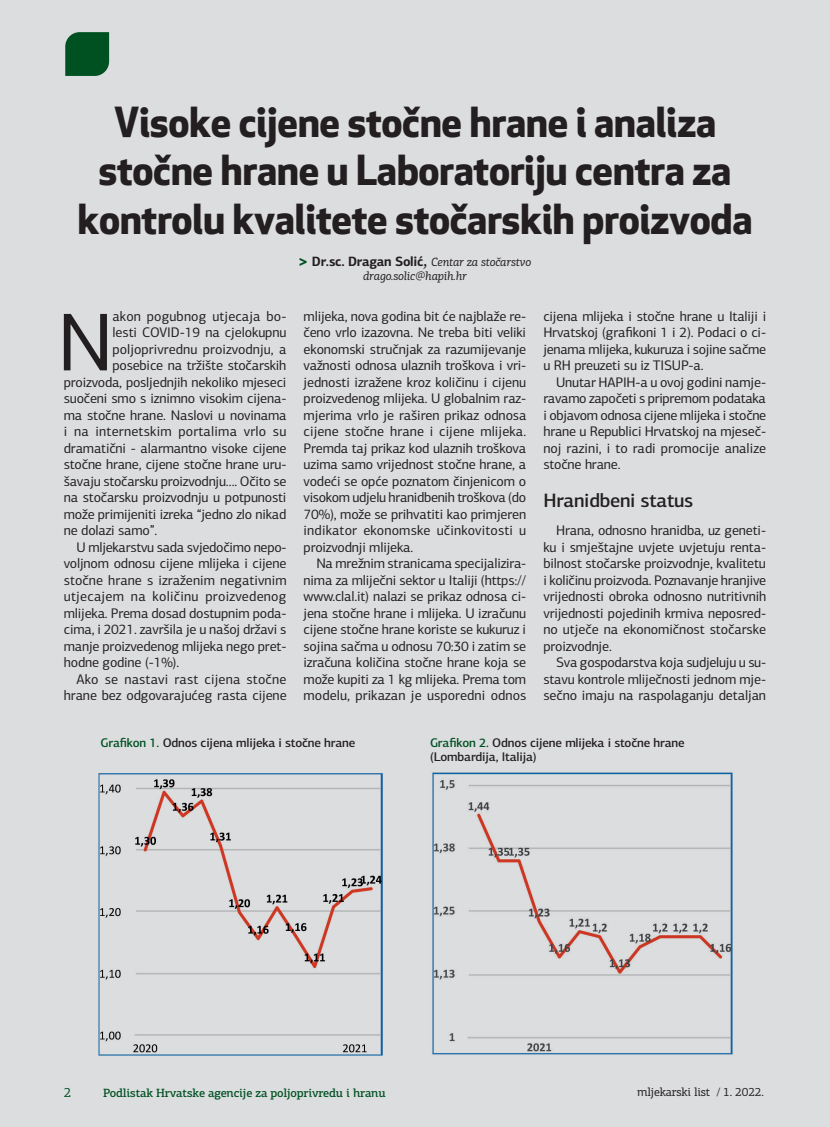
<style>
.page{position:relative;width:830px;height:1127px;background:#fff}
.page>*{position:absolute;margin:0;border:0;box-sizing:border-box;transform-origin:0 0}
.t1{font:82.5px "PF Agora Sans Pro";color:#231f20}
.t2{font:700 40.5px/48.6px "Apex New";letter-spacing:-.01em;color:#231f20;text-align:center}
.t3{font:500 19.5px "PF Agora Sans Pro";letter-spacing:-.015em;color:#231f20}
.t4{font:13.95px/16.5px "PF Agora Sans Pro";letter-spacing:-.015em;color:#231f20;text-align:justify}
.t5{font:13.95px "PF Agora Sans Pro";letter-spacing:.015em;color:#231f20}
.t6{font:13.95px "PF Agora Sans Pro";letter-spacing:.005em;color:#231f20}
.Podnaslov{font:13.5px "PF Agora Slab Pro";color:#005122}
.t7{font:500 12.6px "PF Agora Sans Pro";letter-spacing:-.015em;color:#231f20}
.Podnaslov-2{font:italic 12px "PF Agora Slab Pro";letter-spacing:-.015em;color:#231f20}
.Podnaslov-3{font:500 12px "PF Agora Slab Pro";letter-spacing:-.015em;color:#005122}
.Podnaslov-4{font:12px "PF Agora Slab Pro";letter-spacing:-.015em;color:#231f20}
.s1{font-weight:900;font-style:normal;font-size:13.5px;color:#005122}
.s2{font-family:"PF Agora Sans Pro";font-weight:700;font-style:normal;font-size:13.5px}
.s3{font-family:"Archer";font-style:normal;font-size:21px}
.s4{color:#005122}
</style>
<div class="page">
<div style="left:0;top:0;width:829px;height:1127px;background:#dcdddf"></div>
<svg style="left:65px;top:32px;width:44px;height:44px;background:#0c582c"></svg>
<img style="left:98px;top:773px;width:285px;height:283px">
<img style="left:432px;top:772px;width:301px;height:283px">
<p class="t2" style="left:114px;top:96px;width:603px">Visoke cijene stočne hrane i analiza</p>
<p class="t2" style="left:77px;top:144px;width:676px">stočne hrane u Laboratoriju centra za kontrolu kvalitete stočarskih proizvoda</p>
<p class="t1" style="left:57px;top:293px;width:58px">N</p>
<p class="t6" style="left:112px;top:308px;width:175px">akon pogubnog utjecaja bo-</p>
<p class="t4" style="left:112px;top:324px;width:176px">lesti COVID-19 na cjelokupnu</p>
<p class="t4" style="left:112px;top:341px;width:175px">poljoprivrednu proizvodnju, a</p>
<p class="t4" style="left:112px;top:357px;width:175px">posebice na tržište stočarskih</p>
<p class="t4" style="left:64px;top:374px;width:224px">proizvoda, posljednjih nekoliko mjeseci</p>
<p class="t4" style="left:64px;top:390px;width:224px">suočeni smo s iznimno visokim cijena-</p>
<p class="t4" style="left:64px;top:407px;width:224px">ma stočne hrane. Naslovi u novinama</p>
<p class="t5" style="left:64px;top:423px;width:224px">i na internetskim portalima vrlo su</p>
<p class="t4" style="left:64px;top:440px;width:224px">dramatični - alarmantno visoke cijene</p>
<p class="t4" style="left:64px;top:456px;width:224px">stočne hrane, cijene stočne hrane uru-</p>
<p class="t4" style="left:64px;top:473px;width:224px">šavaju stočarsku proizvodnju…. Očito se</p>
<p class="t4" style="left:64px;top:489px;width:224px">na stočarsku proizvodnju u potpunosti</p>
<p class="t4" style="left:64px;top:506px;width:224px">može primijeniti izreka “jedno zlo nikad</p>
<p class="t4" style="left:64px;top:522px;width:95px">ne dolazi samo”.</p>
<p class="t4" style="left:64px;top:539px;width:224px;text-indent:13px">U mljekarstvu sada svjedočimo nepo&shy;voljnom odnosu cijene mlijeka i cijene stočne hrane s izraženim negativnim utjecajem na količinu proizvedenog mlijeka. Prema dosad dostupnim poda&shy;cima, i 2021. završila je u našoj državi s manje proizvedenog mlijeka nego pret&shy;hodne godine (-1%).</p>
<p class="t4" style="left:64px;top:671px;width:224px;text-align:right">Ako se nastavi rast cijena stočne hrane bez odgovarajućeg rasta cijene</p>
<p class="Podnaslov-2" style="left:299px;top:254px;width:233px"><span class="s1">&gt;</span> <span class="s2">Dr.sc. Dragan Solić</span><span class="s3">,</span> Centar za stočarstvo</p>
<p class="Podnaslov-2" style="left:363px;top:269px;width:105px">drago.solic@hapih.hr</p>
<p class="t4" style="left:303px;top:308px;width:224px">mlijeka, nova godina bit će najblaže re&shy;čeno vrlo izazovna. Ne treba biti veliki ekonomski stručnjak za razumijevanje važnosti odnosa ulaznih troškova i vri&shy;jednosti izražene kroz količinu i cijenu proizvedenog mlijeka. U globalnim raz&shy;mjerima vrlo je raširen prikaz odnosa cijene stočne hrane i cijene mlijeka.<br>Premda taj prikaz kod ulaznih troškova uzima samo vrijednost stočne hrane, a vodeći se opće poznatom činjenicom o visokom udjelu hranidbenih troškova (do 70%), može se prihvatiti kao primjeren indikator ekonomske učinkovitosti u proizvodnji mlijeka.</p>
<p class="t4" style="left:303px;top:555px;width:224px;text-indent:13px">Na mrežnim stranicama specijalizira&shy;nima za mliječni sektor u Italiji (https:// www.clal.it) nalazi se prikaz odnosa ci&shy;jena stočne hrane i mlijeka. U izračunu cijene stočne hrane koriste se kukuruz i sojina sačma u odnosu 70:30 i zatim se izračuna količina stočne hrane koja se može kupiti za 1 kg mlijeka. Prema tom modelu, prikazan je usporedni odnos</p>
<p class="t4" style="left:543px;top:308px;width:224px">cijena mlijeka i stočne hrane u Italiji i Hrvatskoj (grafikoni 1 i 2). Podaci o ci&shy;jenama mlijeka, kukuruza i sojine sačme u RH preuzeti su iz TISUP-a.</p>
<p class="t4" style="left:543px;top:374px;width:224px;text-indent:13px">Unutar HAPIH-a u ovoj godini namje&shy;ravamo započeti s pripremom podataka i objavom odnosa cijene mlijeka i stočne hrane u Republici Hrvatskoj na mjeseč&shy;noj razini, i to radi promocije analize stočne hrane.</p>
<p class="t3" style="left:543px;top:488px;width:151px">Hranidbeni status</p>
<p class="t4" style="left:543px;top:522px;width:224px;text-indent:13px">Hrana, odnosno hranidba, uz geneti&shy;ku i smještajne uvjete uvjetuju renta&shy;bilnost stočarske proizvodnje, kvalitetu i količinu proizvoda. Poznavanje hranjive vrijednosti obroka odnosno nutritivnih vrijednosti pojedinih krmiva neposred&shy;no utječe na ekonomičnost stočarske proizvodnje.</p>
<p class="t4" style="left:543px;top:654px;width:224px;text-indent:13px">Sva gospodarstva koja sudjeluju u su&shy;stavu kontrole mliječnosti jednom mje&shy;sečno imaju na raspolaganju detaljan</p>
<p class="t7" style="left:100px;top:735px;width:256px"><span class="s4">Grafikon 1.</span> Odnos cijena mlijeka i stočne hrane</p>
<p class="t7" style="left:430px;top:735px;width:256px"><span class="s4">Grafikon 2.</span> Odnos cijene mlijeka i stočne hrane</p>
<p class="t7" style="left:430px;top:749px;width:108px">(Lombardija, Italija)</p>
<p class="Podnaslov" style="left:64px;top:1084px;width:9px">2</p>
<p class="Podnaslov-4" style="left:636px;top:1084px;width:128px">mljekarski list / 1. 2022.</p>
<p class="Podnaslov-3" style="left:103px;top:1085px;width:284px">Podlistak Hrvatske agencije za poljoprivredu i hranu</p>
</div>
